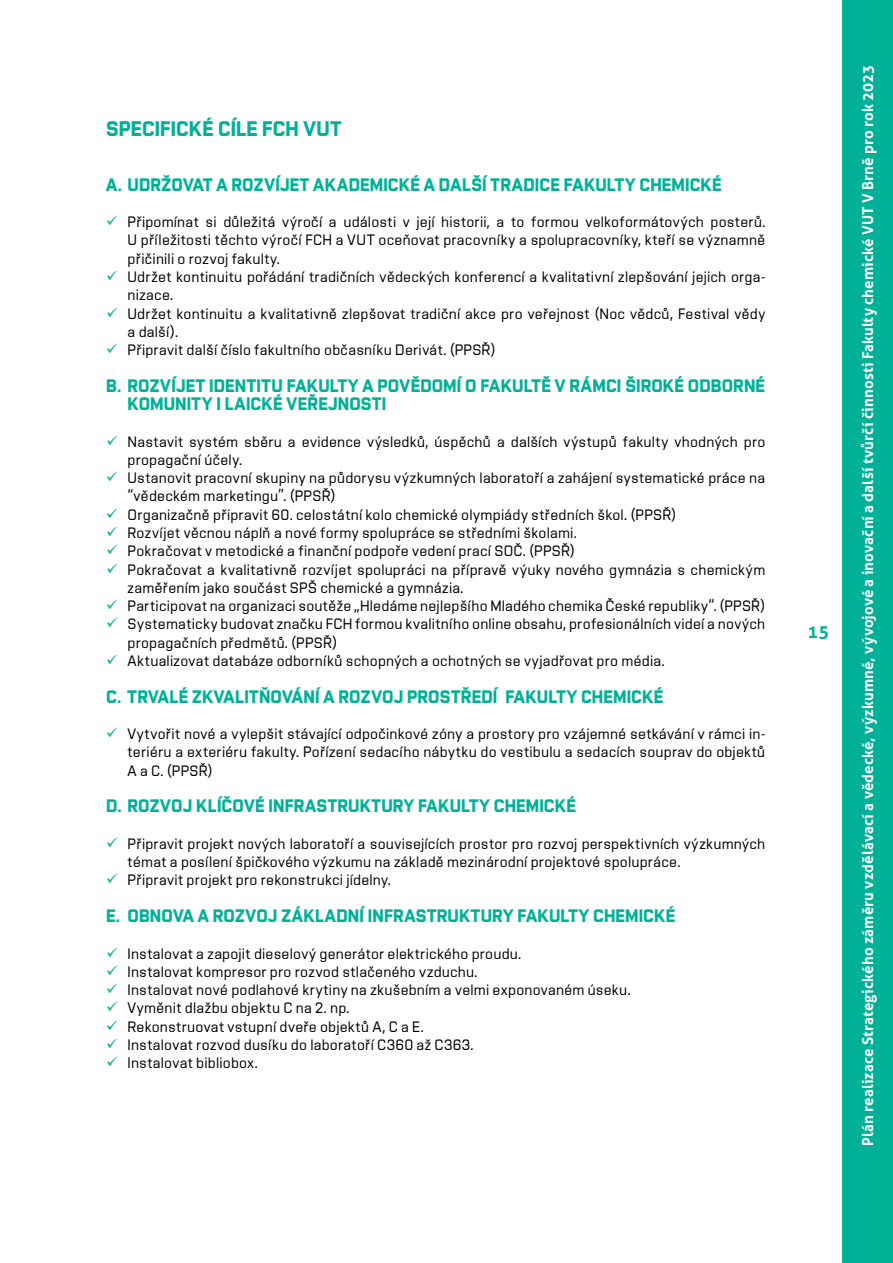
<style>
.page{position:relative;width:893px;height:1263px;background:#fff}
.page>*{position:absolute;margin:0;border:0;box-sizing:border-box;transform-origin:0 0}
.heading_1{font:700 21px "Vafle VUT";letter-spacing:.01em;color:#00b198}
.heading_2{font:700 18px/18.3px "Vafle VUT";letter-spacing:.01em;color:#00b198}
.t1{font:700 18px "Aller";color:#00b198}
.t2{font:15px/18.3px "Vafle Light VUT";letter-spacing:.015em;color:#000}
.t3{font:700 15px "Aller";letter-spacing:.01em;color:#fff}
</style>
<div class="page">
<div style="left:842px;top:0;width:51px;height:1263px;background:#00b198"></div>
<p class="heading_1" style="left:106px;top:116px;width:236px">SPECIFICKÉ CÍLE FCH VUT</p>
<p class="heading_2" style="left:106px;top:175px;width:617px">A. UDRŽOVAT A ROZVÍJET AKADEMICKÉ A DALŠÍ TRADICE FAKULTY CHEMICKÉ</p>
<p class="t2" style="left:128px;top:212px;width:639px;text-align:justify">Připomínat si důležitá výročí a události v její historii, a to formou velkoformátových posterů.<br>U příležitosti těchto výročí FCH a VUT oceňovat pracovníky a spolupracovníky, kteří se významně přičinili o rozvoj fakulty.</p>
<p class="t2" style="left:128px;top:267px;width:639px">Udržet kontinuitu pořádání tradičních vědeckých konferencí a kvalitativní zlepšování jejich orga&shy;nizace.</p>
<p class="t2" style="left:128px;top:304px;width:639px">Udržet kontinuitu a kvalitativně zlepšovat tradiční akce pro veřejnost (Noc vědců, Festival vědy a další).</p>
<p class="t2" style="left:128px;top:340px;width:370px">Připravit další číslo fakultního občasníku Derivát. (PPSŘ)</p>
<p class="heading_2" style="left:128px;top:376px;width:639px;text-indent:-21px">B. ROZVÍJET IDENTITU FAKULTY A POVĚDOMÍ O FAKULTĚ V RÁMCI ŠIROKÉ ODBORNÉ<br>KOMUNITY I LAICKÉ VEŘEJNOSTI</p>
<p class="t2" style="left:128px;top:432px;width:639px">Nastavit systém sběru a evidence výsledků, úspěchů a dalších výstupů fakulty vhodných pro propagační účely.</p>
<p class="t2" style="left:128px;top:468px;width:639px">Ustanovit pracovní skupiny na půdorysu výzkumných laboratoří a zahájení systematické práce na “vědeckém marketingu”. (PPSŘ)</p>
<p class="t2" style="left:128px;top:505px;width:550px">Organizačně připravit 60. celostátní kolo chemické olympiády středních škol. (PPSŘ)</p>
<p class="t2" style="left:128px;top:523px;width:451px">Rozvíjet věcnou náplň a nové formy spolupráce se středními školami.</p>
<p class="t2" style="left:128px;top:542px;width:449px">Pokračovat v metodické a finanční podpoře vedení prací SOČ. (PPSŘ)</p>
<p class="t2" style="left:128px;top:560px;width:639px">Pokračovat a kvalitativně rozvíjet spolupráci na přípravě výuky nového gymnázia s chemickým zaměřením jako součást SPŠ chemické a gymnázia.</p>
<p class="t2" style="left:128px;top:596px;width:639px">Participovat na organizaci soutěže „Hledáme nejlepšího Mladého chemika České republiky“. (PPSŘ)</p>
<p class="t2" style="left:128px;top:615px;width:639px">Systematicky budovat značku FCH formou kvalitního online obsahu, profesionálních videí a nových propagačních předmětů. (PPSŘ)</p>
<p class="t2" style="left:128px;top:651px;width:539px">Aktualizovat databáze odborníků schopných a ochotných se vyjadřovat pro média.</p>
<p class="heading_2" style="left:106px;top:687px;width:558px">C. TRVALÉ ZKVALITŇOVÁNÍ A ROZVOJ PROSTŘEDÍ FAKULTY CHEMICKÉ</p>
<p class="t2" style="left:128px;top:724px;width:639px;text-align:justify">Vytvořit nové a vylepšit stávající odpočinkové zóny a prostory pro vzájemné setkávání v rámci in&shy;teriéru a exteriéru fakulty. Pořízení sedacího nábytku do vestibulu a sedacích souprav do objektů A a C. (PPSŘ)</p>
<p class="heading_2" style="left:106px;top:796px;width:471px">D. ROZVOJ KLÍČOVÉ INFRASTRUKTURY FAKULTY CHEMICKÉ</p>
<p class="t2" style="left:128px;top:834px;width:639px">Připravit projekt nových laboratoří a souvisejících prostor pro rozvoj perspektivních výzkumných témat a posílení špičkového výzkumu na základě mezinárodní projektové spolupráce.</p>
<p class="t2" style="left:128px;top:871px;width:265px">Připravit projekt pro rekonstrukci jídelny.</p>
<p class="heading_2" style="left:106px;top:906px;width:570px">E. OBNOVA A ROZVOJ ZÁKLADNÍ INFRASTRUKTURY FAKULTY CHEMICKÉ</p>
<p class="t2" style="left:128px;top:944px;width:395px">Instalovat a zapojit dieselový generátor elektrického proudu.</p>
<p class="t2" style="left:128px;top:962px;width:352px">Instalovat kompresor pro rozvod stlačeného vzduchu.</p>
<p class="t2" style="left:128px;top:980px;width:505px">Instalovat nové podlahové krytiny na zkušebním a velmi exponovaném úseku.</p>
<p class="t2" style="left:128px;top:999px;width:224px">Vyměnit dlažbu objektu C na 2. np.</p>
<p class="t2" style="left:128px;top:1017px;width:298px">Rekonstruovat vstupní dveře objektů A, C a E.</p>
<p class="t2" style="left:128px;top:1035px;width:348px">Instalovat rozvod dusíku do laboratoří C360 až C363.</p>
<p class="t2" style="left:128px;top:1054px;width:132px">Instalovat bibliobox.</p>
<p class="t1" style="left:808px;top:621px;width:23px">15</p>
<p class="t3" style="left:858px;top:1146px;width:1082px;rotate:-90deg">Plán realizace Strategického záměru vzdělávací a vědecké, výzkumné, vývojové a inovační a další tvůrčí činnosti Fakulty chemické VUT V Brně pro rok 2023</p>
</div>
